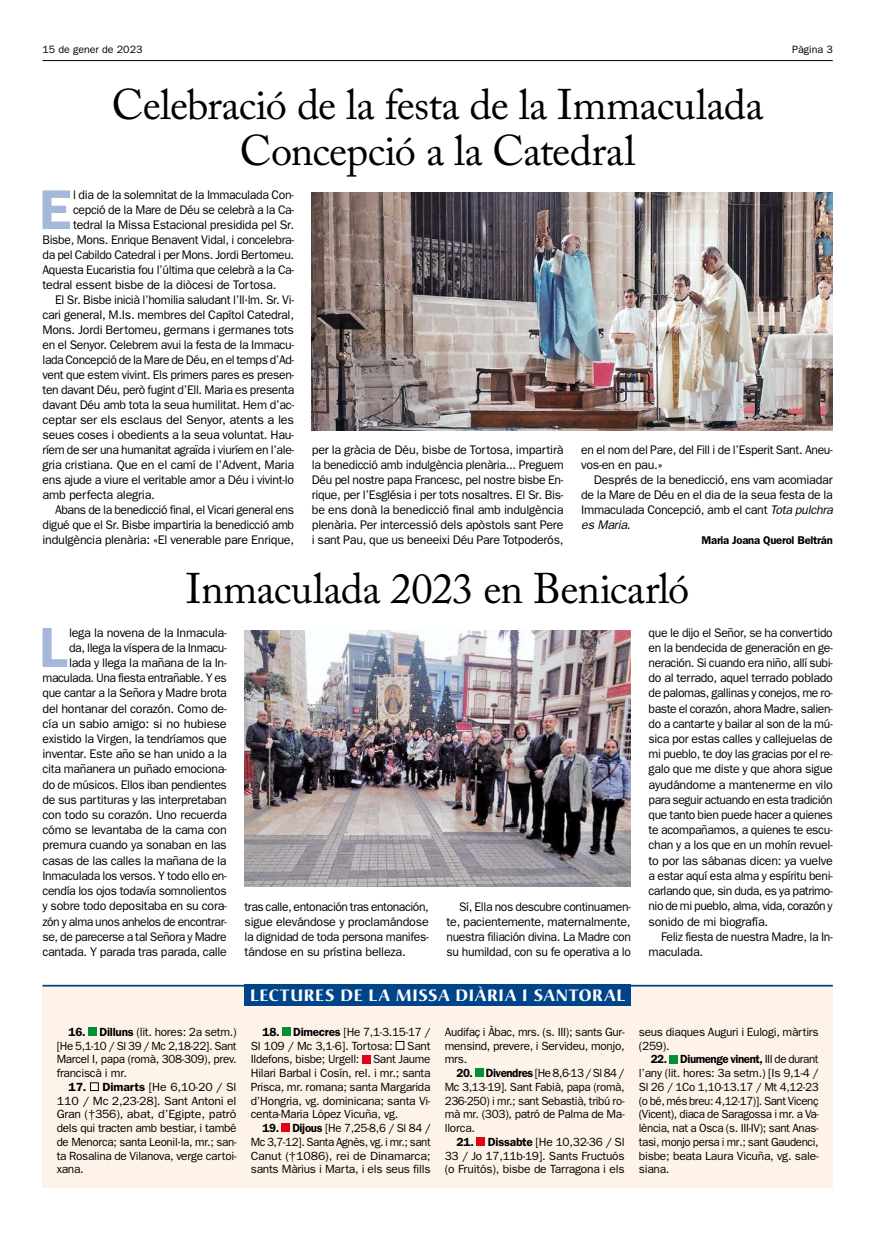
<style>
.page{position:relative;width:886px;height:1241px;background:#fff}
.page>*{position:absolute;margin:0;border:0;box-sizing:border-box;transform-origin:0 0}
.t1{font:600 56.88px "Franklin Gothic";color:#a5b8db}
.t2{font:600 56.25px "Franklin Gothic";color:#a5b8db}
.t3{font:42.5px/46.2px "Adobe Caslon Pro";letter-spacing:-.015em;color:#000;text-align:center}
.t4{font:700 16.25px "Christiana";letter-spacing:.045em;color:#fff}
.t5{font:12.5px/15.2px "Franklin Gothic";letter-spacing:-.025em;color:#000;text-align:justify}
.t6{font:11.88px/13.8px "Franklin Gothic";letter-spacing:-.02em;color:#000;text-align:justify}
.t7{font:600 11.25px "Franklin Gothic";letter-spacing:-.02em;color:#000}
.t8{font:10.62px "Franklin Gothic";color:#000}
.s1{font-style:italic}
.s2{font-weight:600}
</style>
<div class="page">
<hr style="left:43px;top:60px;width:790px;height:1px;background:#000">
<div style="left:43px;top:984px;width:790px;height:203px;background:#fef3e8"></div>
<div style="left:88px;top:1027px;width:9px;height:8px;background:#009037"></div>
<div style="left:91px;top:1082px;width:7px;height:8px;background:#fff"></div>
<div style="left:90px;top:1082px;width:9px;height:8px;border:1px solid #000"></div>
<div style="left:282px;top:1027px;width:9px;height:8px;background:#009037"></div>
<div style="left:396px;top:1041px;width:8px;height:8px;background:#fff"></div>
<div style="left:396px;top:1040px;width:8px;height:9px;border:1px solid #000"></div>
<div style="left:362px;top:1054px;width:8px;height:9px;background:#e2001a"></div>
<div style="left:282px;top:1123px;width:8px;height:8px;background:#e2001a"></div>
<div style="left:475px;top:1068px;width:8px;height:8px;background:#009037"></div>
<div style="left:477px;top:1137px;width:8px;height:8px;background:#e2001a"></div>
<div style="left:669px;top:1054px;width:9px;height:9px;background:#009037"></div>
<div style="left:244px;top:984px;width:387px;height:21px;background:#00448a"></div>
<hr style="left:43px;top:984px;width:790px;height:2px;background:#00448a">
<img style="left:312px;top:192px;width:521px;height:238px">
<img style="left:244px;top:630px;width:387px;height:256px">
<p class="t8" style="left:43px;top:44px;width:101px">15 de gener de 2023</p>
<p class="t8" style="left:792px;top:44px;width:42px">Pàgina 3</p>
<h3 class="t3" style="left:112px;top:81px;width:653px">Celebració de la festa de la Immaculada<br>Concepció a la Catedral</h3>
<h2 class="t2" style="left:39px;top:176px;width:34px">E</h2>
<p class="t5" style="left:73px;top:187px;width:222px">l dia de la solemnitat de la Immaculada Con-</p>
<p class="t5" style="left:73px;top:202px;width:223px">cepció de la Mare de Déu se celebrà a la Ca-</p>
<p class="t5" style="left:73px;top:217px;width:223px">tedral la Missa Estacional presidida pel Sr.</p>
<p class="t5" style="left:43px;top:232px;width:253px">Bisbe, Mons. Enrique Benavent Vidal, i concelebra-</p>
<p class="t5" style="left:43px;top:247px;width:253px">da pel Cabildo Catedral i per Mons. Jordi Bertomeu.</p>
<p class="t5" style="left:43px;top:262px;width:253px">Aquesta Eucaristia fou l’última que celebrà a la Ca-</p>
<p class="t5" style="left:43px;top:277px;width:235px">tedral essent bisbe de la diòcesi de Tortosa.</p>
<p class="t5" style="left:55px;top:292px;width:240px">El Sr. Bisbe inicià l’homilia saludant l’Il·lm. Sr. Vi-</p>
<p class="t5" style="left:43px;top:307px;width:253px">cari general, M.Is. membres del Capítol Catedral,</p>
<p class="t5" style="left:43px;top:322px;width:253px">Mons. Jordi Bertomeu, germans i germanes tots</p>
<p class="t5" style="left:43px;top:337px;width:253px">en el Senyor. Celebrem avui la festa de la Immacu-</p>
<p class="t5" style="left:43px;top:352px;width:253px">lada Concepció de la Mare de Déu, en el temps d’Ad-</p>
<p class="t5" style="left:43px;top:367px;width:253px">vent que estem vivint. Els primers pares es presen-</p>
<p class="t5" style="left:43px;top:382px;width:253px">ten davant Déu, però fugint d’Ell. Maria es presenta</p>
<p class="t5" style="left:43px;top:397px;width:253px">davant Déu amb tota la seua humilitat. Hem d’ac-</p>
<p class="t5" style="left:43px;top:412px;width:253px">ceptar ser els esclaus del Senyor, atents a les</p>
<p class="t5" style="left:43px;top:427px;width:253px">seues coses i obedients a la seua voluntat. Hau-</p>
<p class="t5" style="left:43px;top:442px;width:253px">ríem de ser una humanitat agraïda i viuríem en l’ale-</p>
<p class="t5" style="left:43px;top:457px;width:253px">gria cristiana. Que en el camí de l’Advent, Maria</p>
<p class="t5" style="left:43px;top:472px;width:253px">ens ajude a viure el veritable amor a Déu i vivint-lo</p>
<p class="t5" style="left:43px;top:487px;width:114px">amb perfecta alegria.</p>
<p class="t5" style="left:55px;top:502px;width:240px">Abans de la benedicció final, el Vicari general ens</p>
<p class="t5" style="left:43px;top:517px;width:253px">digué que el Sr. Bisbe impartiria la benedicció amb</p>
<p class="t5" style="left:43px;top:532px;width:253px">indulgència plenària: «El venerable pare Enrique,</p>
<p class="t5" style="left:312px;top:442px;width:253px">per la gràcia de Déu, bisbe de Tortosa, impartirà la benedicció amb indulgència plenària... Preguem Déu pel nostre papa Francesc, pel nostre bisbe En&shy;rique, per l’Església i per tots nosaltres. El Sr. Bis&shy;be ens donà la benedicció final amb indulgència plenària. Per intercessió dels apòstols sant Pere i sant Pau, que us beneeixi Déu Pare Totpoderós,</p>
<p class="t5" style="left:581px;top:442px;width:253px">en el nom del Pare, del Fill i de l’Esperit Sant. Aneu&shy;vos-en en pau.»</p>
<p class="t5" style="left:581px;top:472px;width:253px;text-indent:13px">Després de la benedicció, ens vam acomiadar de la Mare de Déu en el dia de la seua festa de la Immaculada Concepció, amb el cant <span class="s1">Tota pulchra es Maria</span>.</p>
<p class="t7" style="left:701px;top:533px;width:133px">Maria Joana Querol Beltrán</p>
<h3 class="t3" style="left:186px;top:565px;width:505px">Inmaculada 2023 en Benicarló</h3>
<p class="t5" style="left:43px;top:624px;width:186px;text-align:right">lega la novena de la Inmacula-<br>da, llega la víspera de la Inmacu-<br>lada y llega la mañana de la In&shy;maculada. Una fiesta entrañable. Y es que cantar a la Señora y Madre brota del hontanar del corazón. Como de&shy;cía un sabio amigo: si no hubiese existido la Virgen, la tendríamos que inventar. Este año se han unido a la cita mañanera un puñado emociona&shy;do de músicos. Ellos iban pendientes de sus partituras y las interpretaban con todo su corazón. Uno recuerda cómo se levantaba de la cama con premura cuando ya sonaban en las casas de las calles la mañana de la Inmaculada los versos. Y todo ello en&shy;cendía los ojos todavía somnolientos y sobre todo depositaba en su cora&shy;zón y alma unos anhelos de encontrar&shy;se, de parecerse a tal Señora y Madre cantada. Y parada tras parada, calle</p>
<h1 class="t1" style="left:39px;top:613px;width:30px">L</h1>
<p class="t5" style="left:244px;top:898px;width:186px">tras calle, entonación tras entonación, sigue elevándose y proclamándose la dignidad de toda persona manifes&shy;tándose en su prístina belleza.</p>
<p class="t5" style="left:446px;top:898px;width:186px;text-indent:13px">Sí, Ella nos descubre continuamen&shy;te, pacientemente, maternalmente, nuestra filiación divina. La Madre con su humildad, con su fe operativa a lo</p>
<p class="t5" style="left:648px;top:624px;width:186px">que le dijo el Señor, se ha convertido en la bendecida de generación en ge&shy;neración. Si cuando era niño, allí subi&shy;do al terrado, aquel terrado poblado de palomas, gallinas y conejos, me ro&shy;baste el corazón, ahora Madre, salien&shy;do a cantarte y bailar al son de la mú&shy;sica por estas calles y callejuelas de mi pueblo, te doy las gracias por el re&shy;galo que me diste y que ahora sigue ayudándome a mantenerme en vilo para seguir actuando en esta tradición que tanto bien puede hacer a quienes te acompañamos, a quienes te escu&shy;chan y a los que en un mohín revuel&shy;to por las sábanas dicen: ya vuelve a estar aquí esta alma y espíritu beni&shy;carlando que, sin duda, es ya patrimo&shy;nio de mi pueblo, alma, vida, corazón y sonido de mi biografía.</p>
<p class="t5" style="left:648px;top:928px;width:186px;text-indent:13px">Feliz fiesta de nuestra Madre, la In&shy;maculada.</p>
<p class="t6" style="left:57px;top:1024px;width:181px;text-indent:12px"><span class="s2">16. Dilluns</span> (lit. hores: 2a setm.) [He 5,1-10 / Sl 39 / Mc 2,18-22]. Sant Marcel I, papa (romà, 308-309), prev. franciscà i mr.</p>
<p class="t6" style="left:57px;top:1079px;width:181px;text-indent:12px"><span class="s2">17. Dimarts</span> [He 6,10-20 / Sl 110 / Mc 2,23-28]. Sant Antoni el Gran (†356), abat, d’Egipte, patró dels qui tracten amb bestiar, i també de Menorca; santa Leonil·la, mr.; san&shy;ta Rosalina de Vilanova, verge cartoi&shy;xana.</p>
<h3 class="t4" style="left:250px;top:985px;width:377px">LECTURES DE LA MISSA DIÀRIA I SANTORAL</h3>
<p class="t6" style="left:251px;top:1024px;width:181px;text-indent:12px"><span class="s2">18. Dimecres</span> [He 7,1-3.15-17 / Sl 109 / Mc 3,1-6]. Tortosa: Sant Ildefons, bisbe; Urgell: Sant Jaume Hilari Barbal i Cosín, rel. i mr.; santa Prisca, mr. romana; santa Margarida d’Hongria, vg. dominicana; santa Vi&shy;centa-Maria López Vicuña, vg.</p>
<p class="t6" style="left:251px;top:1120px;width:181px;text-indent:12px"><span class="s2">19. Dijous</span> [He 7,25-8,6 / Sl 84 / Mc 3,7-12]. Santa Agnès, vg. i mr.; sant Canut (†1086), rei de Dinamarca; sants Màrius i Marta, i els seus fills</p>
<p class="t6" style="left:445px;top:1024px;width:181px">Audifaç i Àbac, mrs. (s. III); sants Gur&shy;mensind, prevere, i Servideu, monjo, mrs.</p>
<p class="t6" style="left:445px;top:1065px;width:181px;text-indent:12px"><span class="s2">20. Divendres</span> [He 8,6-13 / Sl 84 / Mc 3,13-19]. Sant Fabià, papa (romà, 236-250) i mr.; sant Sebastià, tribú ro&shy;mà mr. (303), patró de Palma de Ma&shy;llorca.</p>
<p class="t6" style="left:445px;top:1134px;width:181px;text-indent:12px"><span class="s2">21. Dissabte</span> [He 10,32-36 / Sl 33 / Jo 17,11b-19]. Sants Fructuós (o Fruitós), bisbe de Tarragona i els</p>
<p class="t6" style="left:639px;top:1024px;width:181px">seus diaques Auguri i Eulogi, màrtirs (259).</p>
<p class="t6" style="left:639px;top:1052px;width:181px;text-indent:12px"><span class="s2">22. Diumenge vinent,</span> III de durant l’any (lit. hores: 3a setm.) [Is 9,1-4 / Sl 26 / 1Co 1,10-13.17 / Mt 4,12-23 (o bé, més breu: 4,12-17)]. Sant Vicenç (Vicent), diaca de Saragossa i mr. a Va&shy;lència, nat a Osca (s. III-IV); sant Anas&shy;tasi, monjo persa i mr.; sant Gaudenci, bisbe; beata Laura Vicuña, vg. sale&shy;siana.</p>
</div>
